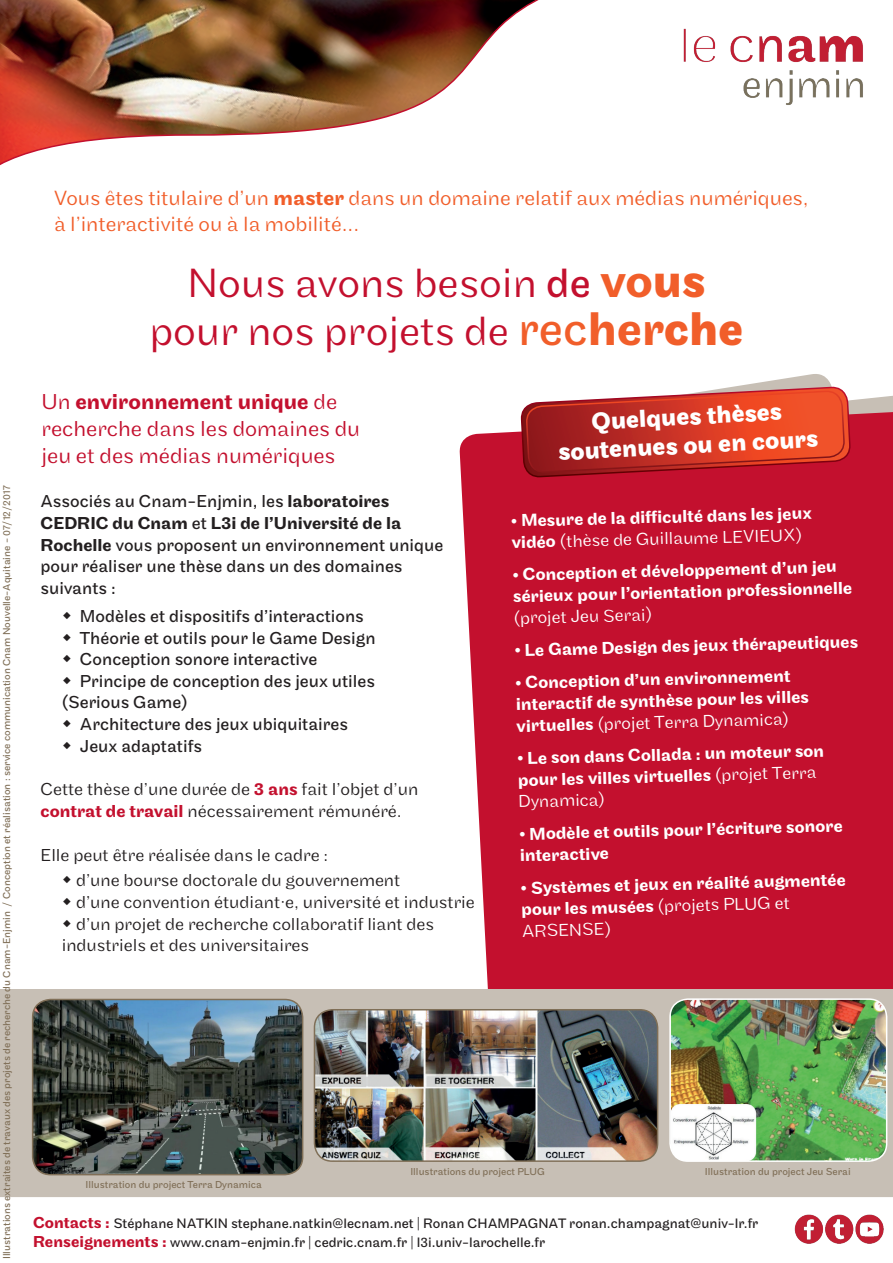
<style>
.page{position:relative;width:893px;height:1263px;background:#fff}
.page>*{position:absolute;margin:0;border:0;box-sizing:border-box;transform-origin:0 0}
.t1{font:300 42.6px/48.2px "Maple";color:#c3102e;text-align:center}
.t2{font:700 25.65px/28.5px "Maple";color:#fff;text-align:center}
.t3{font:300 22.5px/27px "Maple";color:#c3102e}
.t4{font:300 21.45px/25.8px "Maple";color:#f15e2a}
.t5{font:500 18px/21.5px "Maple";color:#fff}
.t6{font:18px/21.6px "Maple";color:#231f20}
.t7{font:300 18px/21.6px "Maple";color:#231f20}
.t8{font:300 18px "Maple";color:#fff}
.t9{font:14.25px/19.8px "Maple";color:#231f20}
.t10{font:10.5px "Maple";color:#806f57}
.s1{font-weight:500}
.s2{font-weight:400}
.s3{font-weight:500;font-size:49.2px;color:#f15e2a}
.s4{font-weight:700;font-size:49.2px;color:#f15e2a}
.s5{font-weight:400;font-size:49.2px;color:#f15e2a}
.s6{font-weight:500;color:#c3102e}
.s7{font-weight:300}
.s8{font-weight:500;font-size:16.5px;color:#c3102e}
</style>
<div class="page">
<div style="left:459px;top:402px;width:434px;height:587px;background:#c3102e"></div>
<svg style="left:521px;top:374px;width:330px;height:119px;background:#ce4e49"></svg>
<img style="left:0;top:0;width:539px;height:166px">
<div style="left:0;top:989px;width:893px;height:212px;background:#c7bfb5"></div>
<img style="left:314px;top:1010px;width:344px;height:151px">
<div style="left:314px;top:1009px;width:344px;height:153px;border:2px solid #806f57;border-radius:18px"></div>
<img style="left:33px;top:999px;width:270px;height:176px">
<div style="left:32px;top:999px;width:271px;height:176px;border:2px solid #806f57;border-radius:18px"></div>
<img style="left:672px;top:999px;width:215px;height:162px">
<div style="left:669px;top:998px;width:218px;height:164px;border:2px solid #fff;border-radius:18px"></div>
<svg style="left:0;top:1197px;width:893px;height:47px"></svg>
<img style="left:683px;top:28px;width:180px;height:77px">
<img style="left:793px;top:1214px;width:93px;height:29px">
<p class="t10" style="left:1px;top:1259px;width:775px;rotate:-90deg">Illustrations extraites de travaux des projets de recherche du Cnam-Enjmin / Conception et réalisation : service communication Cnam Nouvelle-Aquitaine - 07/12/2017</p>
<p class="t4" style="left:54px;top:185px;width:756px">Vous êtes titulaire d’un <span class="s1">master</span> dans un domaine relatif aux médias numériques, à l’interactivité ou à la mobilité...</p>
<h1 class="t1" style="left:150px;top:259px;width:595px">Nous avons besoin <span class="s2">de</span> <span class="s3">vo</span><span class="s4">us </span>pour nos projets de <span class="s5">rec</span><span class="s3">her</span><span class="s4">che</span></h1>
<p class="t3" style="left:42px;top:389px;width:320px">Un <span class="s1">environnement unique</span> de recherche dans les domaines du jeu et des médias numériques</p>
<p class="t6" style="left:40px;top:491px;width:404px">Associés au Cnam-Enjmin, les <span class="s1">laboratoires CEDRIC du Cnam</span> et <span class="s1">L3i de l’Université de la Rochelle</span> vous proposent un environnement unique pour réaliser une thèse dans un des domaines suivants :</p>
<p class="t6" style="left:80px;top:606px;width:285px">Modèles et dispositifs d’interactions</p>
<p class="t6" style="left:80px;top:627px;width:297px">Théorie et outils pour le Game Design</p>
<p class="t6" style="left:80px;top:649px;width:239px">Conception sonore interactive</p>
<p class="t6" style="left:80px;top:671px;width:297px">Principe de conception des jeux utiles</p>
<p class="t6" style="left:62px;top:692px;width:128px">(Serious Game)</p>
<p class="t6" style="left:80px;top:714px;width:270px">Architecture des jeux ubiquitaires</p>
<p class="t6" style="left:80px;top:735px;width:124px">Jeux adaptatifs</p>
<p class="t7" style="left:40px;top:779px;width:379px">Cette thèse d’une durée de <span class="s6">3 ans</span> fait l’objet d’un <span class="s6">contrat de travail</span> nécessairement rémunéré.</p>
<p class="t7" style="left:40px;top:845px;width:289px">Elle peut être réalisée dans le cadre :</p>
<p class="t7" style="left:76px;top:870px;width:326px">d’une bourse doctorale du gouvernement</p>
<p class="t7" style="left:76px;top:891px;width:400px">d’une convention étudiant·e, université et industrie</p>
<p class="t7" style="left:76px;top:913px;width:360px">d’un projet de recherche collaboratif liant des</p>
<p class="t7" style="left:62px;top:935px;width:249px">industriels et des universitaires</p>
<h2 class="t2" style="left:556px;top:409px;width:262px;rotate:-3deg">Quelques thèses soutenues ou en cours</h2>
<p class="t5" style="left:511px;top:509px;width:302px;rotate:-1deg">• Mesure de la diffi culté dans les jeux vidéo <span class="s7">(thèse de Guillaume LEVIEUX)</span></p>
<p class="t5" style="left:512px;top:563px;width:341px;rotate:-1deg">• Conception et développement d’un jeu sérieux pour l’orientation professionnelle</p>
<p class="t8" style="left:513px;top:607px;width:140px;rotate:-1deg">(projet Jeu Serai)</p>
<p class="t5" style="left:514px;top:638px;width:345px;rotate:-1deg">• Le Game Design des jeux thérapeutiques</p>
<p class="t5" style="left:515px;top:671px;width:295px;rotate:-1deg">• Conception d’un environnement interactif de synthèse pour les villes virtuelles <span class="s7">(projet Terra Dynamica)</span></p>
<p class="t5" style="left:517px;top:746px;width:308px;line-height:22px;rotate:-1deg">• Le son dans Collada : un moteur son pour les villes virtuelles <span class="s7">(projet Terra<br>Dynamica)</span></p>
<p class="t5" style="left:519px;top:821px;width:325px;line-height:22.6px;rotate:-1deg">• Modèle et outils pour l’écriture sonore interactive</p>
<p class="t5" style="left:521px;top:876px;width:327px;line-height:22px;rotate:-1deg">• Systèmes et jeux en réalité augmentée pour les musées <span class="s7">(projets PLUG et<br>ARSENSE)</span></p>
<p class="t10" style="left:86px;top:1179px;width:178px">Illustration du project Terra Dynamica</p>
<p class="t10" style="left:410px;top:1165px;width:136px">Illustrations du project PLUG</p>
<p class="t10" style="left:705px;top:1165px;width:147px">Illustration du project Jeu Serai</p>
<p class="t9" style="left:33px;top:1213px;width:727px"><span class="s8">Contacts :</span> Stéphane NATKIN stephane.natkin@lecnam.net | Ronan CHAMPAGNAT ronan.champagnat@univ-lr.fr<br><span class="s8">Renseignements :</span> www.cnam-enjmin.fr | cedric.cnam.fr | l3i.univ-larochelle.fr</p>
</div>
